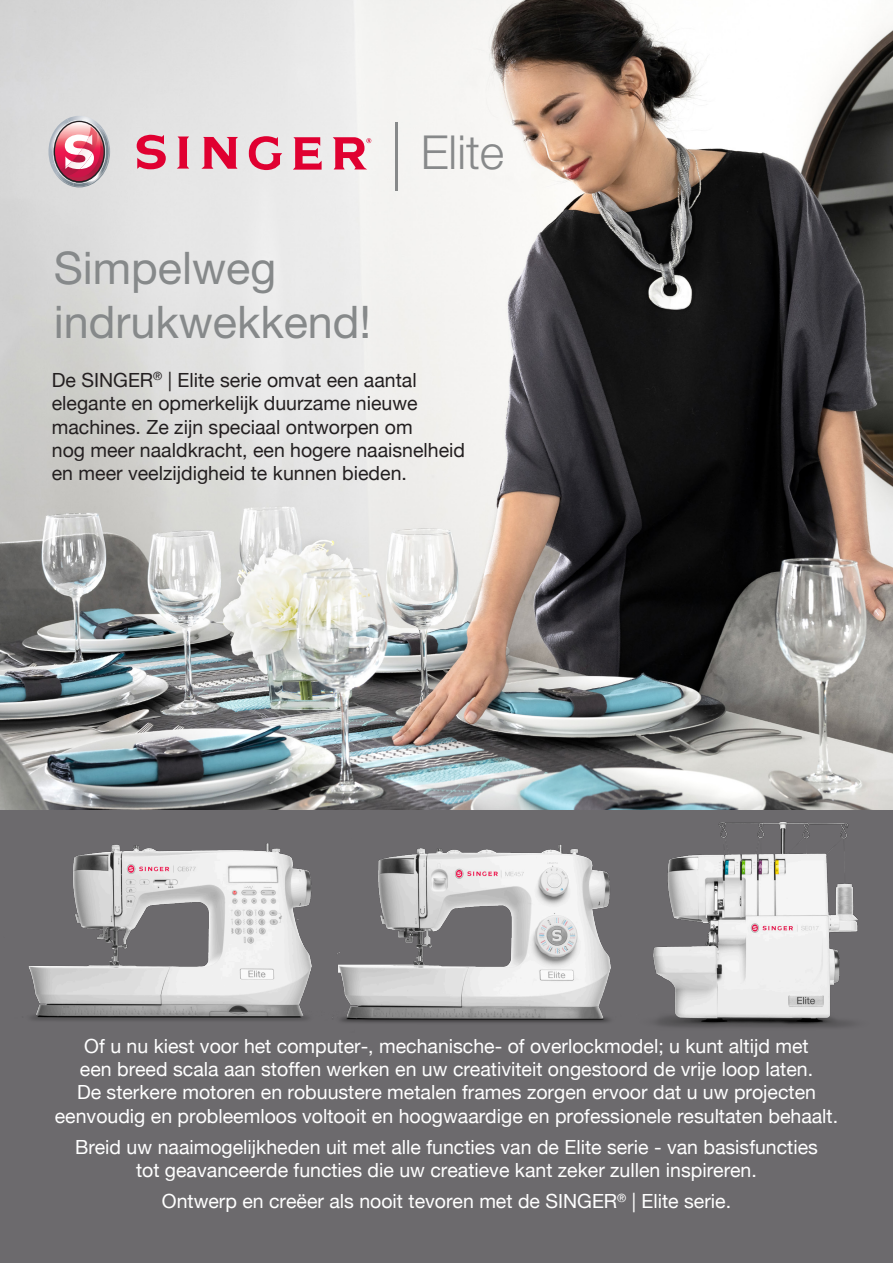
<style>
.page{position:relative;width:893px;height:1263px;background:#fff}
.page>*{position:absolute;margin:0;border:0;box-sizing:border-box;transform-origin:0 0}
.t1{font:300 46.95px "Helvetica Neue";color:#87898a}
.t2{font:45px/54px "Helvetica Neue LT Std";color:#86898a}
.t3{font:19.5px/23.4px "Helvetica Neue";color:#fff;text-align:center}
.t4{font:19.5px/23.4px "Helvetica Neue";color:#231f20}
</style>
<div class="page">
<img style="left:0;top:0;width:893px;height:810px">
<div style="left:0;top:810px;width:893px;height:453px;background:#6c6a6d"></div>
<img style="left:365px;top:848px;width:176px;height:175px">
<img style="left:541px;top:822px;width:317px;height:205px">
<img style="left:28px;top:843px;width:337px;height:180px">
<svg style="left:137px;top:135px;width:29px;height:34px"></svg>
<svg style="left:177px;top:136px;width:12px;height:33px"></svg>
<svg style="left:201px;top:137px;width:37px;height:32px"></svg>
<svg style="left:249px;top:136px;width:33px;height:34px"></svg>
<svg style="left:293px;top:137px;width:29px;height:33px"></svg>
<svg style="left:333px;top:137px;width:38px;height:32px"></svg>
<svg style="left:48px;top:116px;width:62px;height:71px;background:#cd97a5"></svg>
<hr style="left:395px;top:122px;width:2px;height:68px;background:#87898a">
<p class="t2" style="left:54px;top:241px;width:319px">Simpelweg indrukwekkend!</p>
<p class="t1" style="left:421px;top:124px;width:85px">Elite</p>
<p class="t4" style="left:52px;top:368px;width:415px">De SINGER<sup>®</sup> | Elite serie omvat een aantal elegante en opmerkelijk duurzame nieuwe machines. Ze zijn speciaal ontworpen om<br>nog meer naaldkracht, een hogere naaisnelheid en meer veelzijdigheid te kunnen bieden.</p>
<p class="t3" style="left:80px;top:1034px;width:735px;text-align:left">Of u nu kiest voor het computer-, mechanische- of overlockmodel; u kunt altijd met een breed scala aan stoffen werken en uw creativiteit ongestoord de vrije loop laten.</p>
<p class="t3" style="left:55px;top:1080px;width:785px">De sterkere motoren en robuustere metalen frames zorgen ervoor dat u uw projecten eenvoudig en probleemloos voltooit en hoogwaardige en professionele resultaten behaalt.</p>
<p class="t3" style="left:75px;top:1135px;width:744px">Breid uw naaimogelijkheden uit met alle functies van de Elite serie - van basisfuncties tot geavanceerde functies die uw creatieve kant zeker zullen inspireren.</p>
<p class="t3" style="left:162px;top:1189px;width:571px">Ontwerp en creëer als nooit tevoren met de SINGER<sup>®</sup> | Elite serie.</p>
</div>
